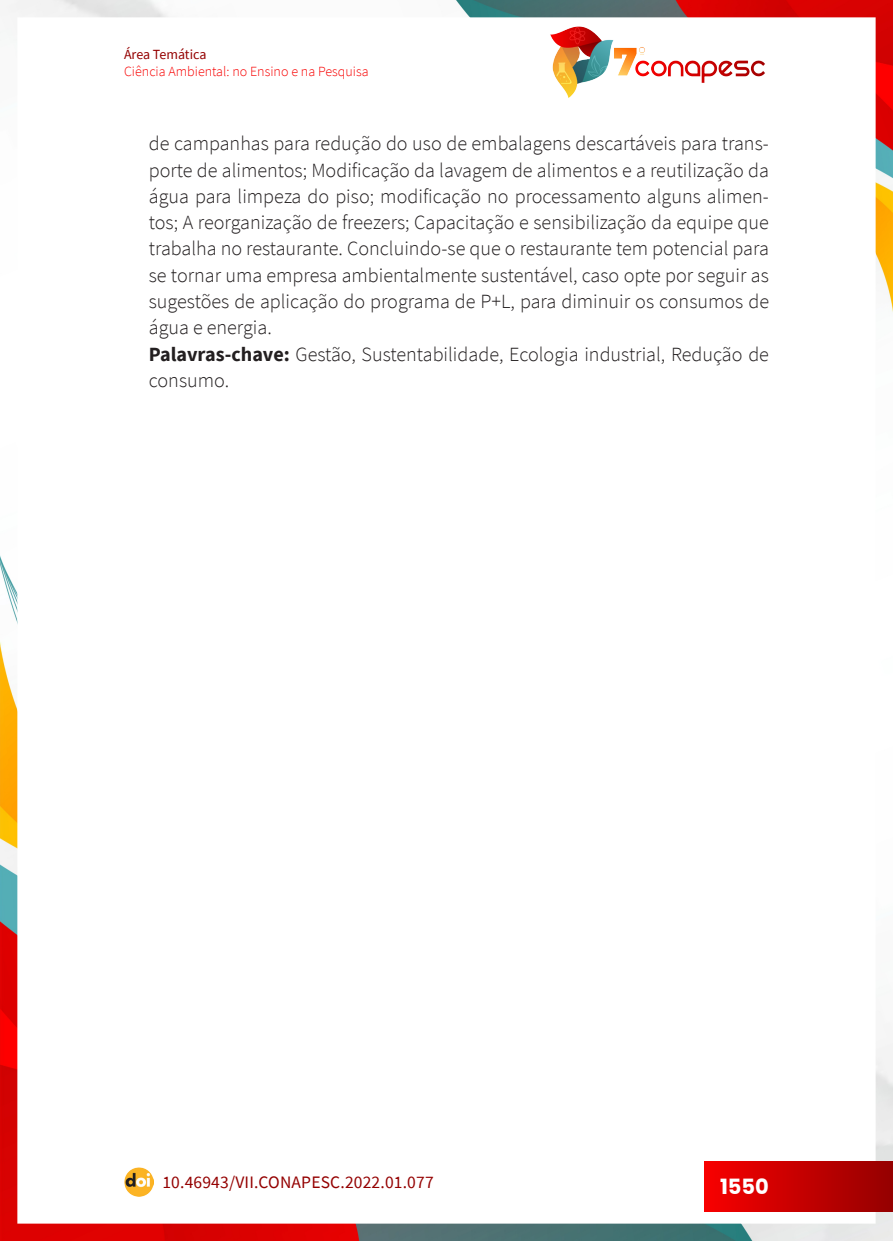
<style>
.page{position:relative;width:893px;height:1241px;background:#fff}
.page>*{position:absolute;margin:0;border:0;box-sizing:border-box;transform-origin:0 0}
.t1{font:700 21px "Poppins";color:#fff}
._4_RESUMO{font:300 20.12px/26.2px "Source Sans Pro";color:#231f20;text-align:justify}
._16_DOI{font:17.5px "Source Sans Pro";letter-spacing:.01em;color:#940000}
.t2{font:300 14px "Source Sans Pro";color:#f80000}
.t3{font:14px "Source Sans Pro";letter-spacing:-.005em;color:#940000}
.s1{font-weight:700}
</style>
<div class="page">
<img style="left:0;top:0;width:893px;height:1240px">
<div style="left:17px;top:17px;width:859px;height:1206px;background:#fff"></div>
<img style="left:124px;top:1167px;width:30px;height:29px">
<div style="left:704px;top:1161px;width:189px;height:49px;background:linear-gradient(to right,#f80000,#950000)"></div>
<img style="left:550px;top:26px;width:215px;height:72px">
<p class="t3" style="left:124px;top:45px;width:84px">Área Temática</p>
<p class="t2" style="left:124px;top:62px;width:246px">Ciência Ambiental: no Ensino e na Pesquisa</p>
<p class="_4_RESUMO" style="left:149px;top:130px;width:622px">de campanhas para redução do uso de embalagens descartáveis para trans&shy;porte de alimentos; Modificação da lavagem de alimentos e a reutilização da água para limpeza do piso; modificação no processamento alguns alimen&shy;tos; A reorganização de freezers; Capacitação e sensibilização da equipe que trabalha no restaurante. Concluindo-se que o restaurante tem potencial para se tornar uma empresa ambientalmente sustentável, caso opte por seguir as sugestões de aplicação do programa de P+L, para diminuir os consumos de água e energia.</p>
<p class="_4_RESUMO" style="left:149px;top:340px;width:622px"><span class="s1">Palavras-chave:</span> Gestão, Sustentabilidade, Ecologia industrial, Redução de consumo.</p>
<p class="_16_DOI" style="left:162px;top:1170px;width:273px">10.46943/VII.CONAPESC.2022.01.077</p>
<p class="t1" style="left:720px;top:1173px;width:50px">1550</p>
</div>
